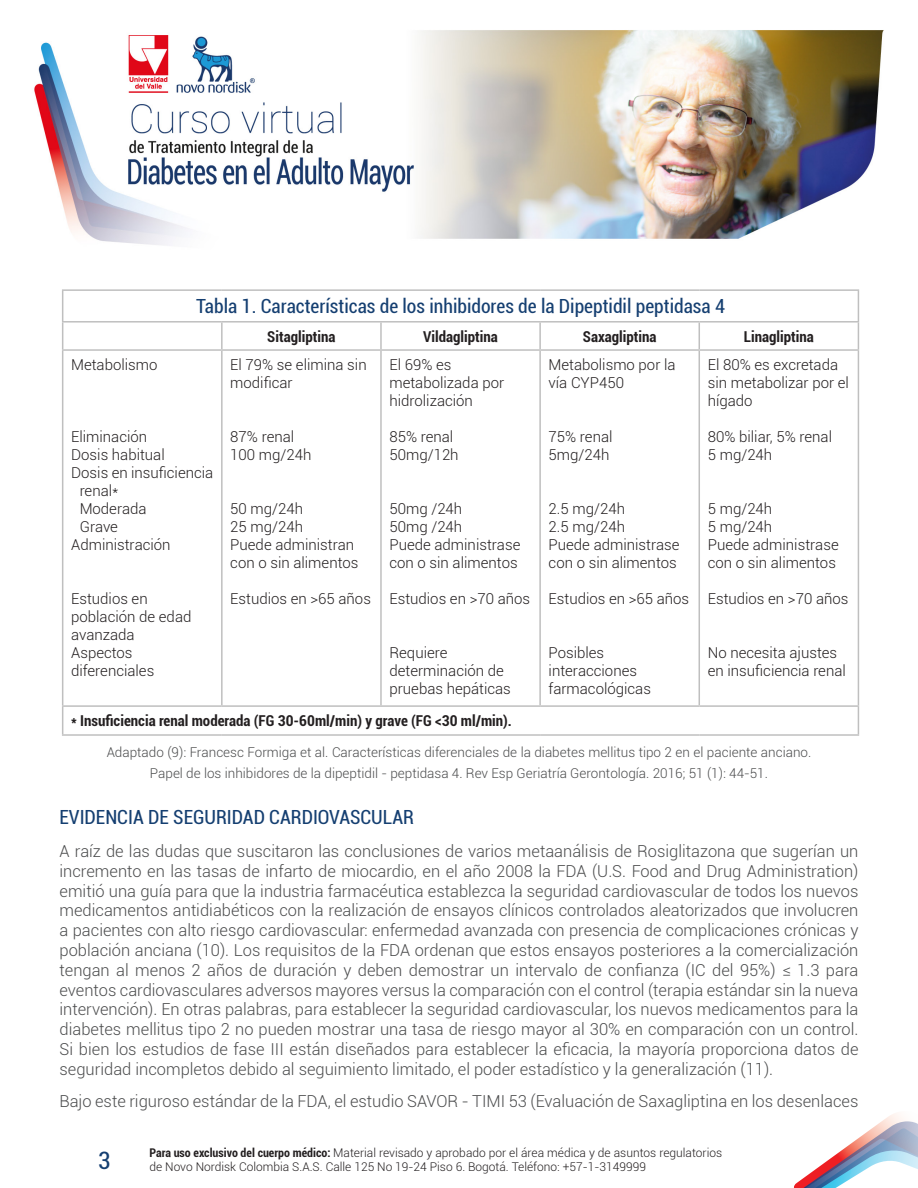
<style>
.page{position:relative;width:918px;height:1188px;background:#fff}
.page>*{position:absolute;margin:0;border:0;box-sizing:border-box;transform-origin:0 0}
.t1{font:condensed 24px "Roboto";color:#153f71}
.t2{font:condensed 19.5px "Roboto";color:#153f71}
.t3{font:300 16.5px/19.8px "Roboto";color:#4b4c4d;text-align:justify}
.t4{font:300 15px/18px "Roboto";color:#231f20}
.t5{font:700 condensed 15px "Roboto";color:#231f20}
.t6{font:300 13.5px/21px "Roboto";color:#4b4c4d;text-align:center}
.t7{font:300 12px/14.4px "Roboto";color:#231f20}
.s1{font-weight:700;font-stretch:condensed}
</style>
<div class="page">
<img style="left:34px;top:30px;width:850px;height:216px">
<svg style="left:794px;top:1113px;width:124px;height:75px"></svg>
<hr style="left:62px;top:289px;width:160px;height:2px;background:#bfbfbf">
<hr style="left:62px;top:291px;width:1px;height:30px;background:#bfbfbf">
<hr style="left:222px;top:289px;width:159px;height:2px;background:#bfbfbf">
<hr style="left:381px;top:289px;width:159px;height:2px;background:#bfbfbf">
<hr style="left:540px;top:289px;width:159px;height:2px;background:#bfbfbf">
<hr style="left:699px;top:289px;width:160px;height:2px;background:#bfbfbf">
<hr style="left:858px;top:291px;width:1px;height:30px;background:#bfbfbf">
<hr style="left:62px;top:321px;width:160px;height:2px;background:#bfbfbf">
<svg style="left:62px;top:323px;width:1px;height:26px"></svg>
<hr style="left:222px;top:321px;width:159px;height:2px;background:#bfbfbf">
<hr style="left:221px;top:323px;width:2px;height:26px;background:#bfbfbf">
<hr style="left:381px;top:321px;width:159px;height:2px;background:#bfbfbf">
<hr style="left:380px;top:323px;width:2px;height:26px;background:#bfbfbf">
<hr style="left:540px;top:321px;width:159px;height:2px;background:#bfbfbf">
<hr style="left:539px;top:323px;width:2px;height:26px;background:#bfbfbf">
<hr style="left:699px;top:321px;width:160px;height:2px;background:#bfbfbf">
<svg style="left:699px;top:323px;width:1px;height:26px"></svg>
<svg style="left:858px;top:323px;width:1px;height:26px"></svg>
<hr style="left:62px;top:349px;width:160px;height:2px;background:#bfbfbf">
<hr style="left:62px;top:351px;width:1px;height:354px;background:#bfbfbf">
<hr style="left:222px;top:349px;width:159px;height:2px;background:#bfbfbf">
<hr style="left:221px;top:351px;width:2px;height:354px;background:#bfbfbf">
<hr style="left:381px;top:349px;width:159px;height:2px;background:#bfbfbf">
<hr style="left:380px;top:351px;width:2px;height:354px;background:#bfbfbf">
<hr style="left:540px;top:349px;width:159px;height:2px;background:#bfbfbf">
<hr style="left:539px;top:351px;width:2px;height:354px;background:#bfbfbf">
<hr style="left:699px;top:349px;width:160px;height:2px;background:#bfbfbf">
<hr style="left:699px;top:351px;width:1px;height:354px;background:#bfbfbf">
<hr style="left:858px;top:351px;width:1px;height:354px;background:#bfbfbf">
<hr style="left:62px;top:705px;width:160px;height:2px;background:#bfbfbf">
<svg style="left:62px;top:707px;width:1px;height:27px"></svg>
<hr style="left:222px;top:705px;width:159px;height:2px;background:#bfbfbf">
<hr style="left:381px;top:705px;width:159px;height:2px;background:#bfbfbf">
<hr style="left:540px;top:705px;width:159px;height:2px;background:#bfbfbf">
<hr style="left:699px;top:705px;width:160px;height:2px;background:#bfbfbf">
<svg style="left:858px;top:707px;width:1px;height:27px"></svg>
<hr style="left:62px;top:734px;width:160px;height:2px;background:#bfbfbf">
<hr style="left:222px;top:734px;width:159px;height:2px;background:#bfbfbf">
<hr style="left:381px;top:734px;width:159px;height:2px;background:#bfbfbf">
<hr style="left:540px;top:734px;width:159px;height:2px;background:#bfbfbf">
<hr style="left:699px;top:734px;width:160px;height:2px;background:#bfbfbf">
<p class="t2" style="left:196px;top:295px;width:531px">Tabla 1. Características de los inhibidores de la Dipeptidil peptidasa 4</p>
<p class="t5" style="left:267px;top:328px;width:70px">Sitagliptina</p>
<p class="t5" style="left:423px;top:328px;width:76px">Vildagliptina</p>
<p class="t5" style="left:583px;top:328px;width:75px">Saxagliptina</p>
<p class="t5" style="left:744px;top:328px;width:72px">Linagliptina</p>
<p class="t4" style="left:71px;top:356px;width:88px">Metabolismo</p>
<p class="t4" style="left:71px;top:428px;width:78px">Eliminación</p>
<p class="t4" style="left:71px;top:446px;width:95px">Dosis habitual</p>
<p class="t4" style="left:71px;top:464px;width:144px">Dosis en insuficiencia</p>
<p class="t4" style="left:80px;top:482px;width:40px">renal*</p>
<p class="t4" style="left:80px;top:500px;width:68px">Moderada</p>
<p class="t4" style="left:80px;top:518px;width:40px">Grave</p>
<p class="t4" style="left:71px;top:536px;width:101px">Administración</p>
<p class="t4" style="left:71px;top:590px;width:122px">Estudios en población de edad avanzada<br>Aspectos diferenciales</p>
<p class="t4" style="left:230px;top:356px;width:138px">El 79% se elimina sin modificar</p>
<p class="t4" style="left:230px;top:428px;width:83px">87% renal<br>100 mg/24h</p>
<p class="t4" style="left:230px;top:500px;width:130px">50 mg/24h<br>25 mg/24h<br>Puede administran con o sin alimentos</p>
<p class="t4" style="left:230px;top:590px;width:142px">Estudios en &gt;65 años</p>
<p class="t4" style="left:389px;top:356px;width:116px">El 69% es metabolizada por hidrolización</p>
<p class="t4" style="left:389px;top:428px;width:71px">85% renal<br>50mg/12h</p>
<p class="t4" style="left:389px;top:500px;width:132px">50mg /24h<br>50mg /24h<br>Puede administrase con o sin alimentos</p>
<p class="t4" style="left:389px;top:590px;width:142px">Estudios en &gt;70 años</p>
<p class="t4" style="left:389px;top:644px;width:123px">Requiere determinación de pruebas hepáticas</p>
<p class="t4" style="left:549px;top:356px;width:128px">Metabolismo por la vía CYP450</p>
<p class="t4" style="left:549px;top:428px;width:65px">75% renal<br>5mg/24h</p>
<p class="t4" style="left:549px;top:500px;width:132px">2.5 mg/24h<br>2.5 mg/24h<br>Puede administrase con o sin alimentos</p>
<p class="t4" style="left:549px;top:590px;width:142px">Estudios en &gt;65 años</p>
<p class="t4" style="left:549px;top:644px;width:104px">Posibles interacciones farmacológicas</p>
<p class="t4" style="left:708px;top:356px;width:143px">El 80% es excretada sin metabolizar por el hígado</p>
<p class="t4" style="left:708px;top:428px;width:126px">80% biliar, 5% renal<br>5 mg/24h</p>
<p class="t4" style="left:708px;top:500px;width:132px">5 mg/24h<br>5 mg/24h<br>Puede administrase con o sin alimentos</p>
<p class="t4" style="left:708px;top:590px;width:142px">Estudios en &gt;70 años</p>
<p class="t4" style="left:708px;top:644px;width:140px">No necesita ajustes en insuficiencia renal</p>
<p class="t5" style="left:71px;top:712px;width:442px">* Insuficiencia renal moderada (FG 30-60ml/min) y grave (FG &lt;30 ml/min).</p>
<p class="t6" style="left:107px;top:741px;width:706px">Adaptado (9): Francesc Formiga et al. Características diferenciales de la diabetes mellitus tipo 2 en el paciente anciano.<br>Papel de los inhibidores de la dipeptidil - peptidasa 4. Rev Esp Geriatría Gerontología. 2016; 51 (1): 44-51.</p>
<p class="t2" style="left:60px;top:806px;width:356px">EVIDENCIA DE SEGURIDAD CARDIOVASCULAR</p>
<p class="t3" style="left:60px;top:841px;width:800px">A raíz de las dudas que suscitaron las conclusiones de varios metaanálisis de Rosiglitazona que sugerían un incremento en las tasas de infarto de miocardio, en el año 2008 la FDA (U.S. Food and Drug Administration) emitió una guía para que la industria farmacéutica establezca la seguridad cardiovascular de todos los nuevos medicamentos antidiabéticos con la realización de ensayos clínicos controlados aleatorizados que involucren a pacientes con alto riesgo cardiovascular: enfermedad avanzada con presencia de complicaciones crónicas y población anciana (10). Los requisitos de la FDA ordenan que estos ensayos posteriores a la comercialización tengan al menos 2 años de duración y deben demostrar un intervalo de confianza (IC del 95%) ≤ 1.3 para eventos cardiovasculares adversos mayores versus la comparación con el control (terapia estándar sin la nueva intervención). En otras palabras, para establecer la seguridad cardiovascular, los nuevos medicamentos para la diabetes mellitus tipo 2 no pueden mostrar una tasa de riesgo mayor al 30% en comparación con un control.<br>Si bien los estudios de fase III están diseñados para establecer la eficacia, la mayoría proporciona datos de seguridad incompletos debido al seguimiento limitado, el poder estadístico y la generalización (11).</p>
<p class="t3" style="left:60px;top:1092px;width:801px">Bajo este riguroso estándar de la FDA, el estudio SAVOR - TIMI 53 (Evaluación de Saxagliptina en los desenlaces</p>
<h1 class="t1" style="left:98px;top:1147px;width:14px">3</h1>
<p class="t7" style="left:149px;top:1145px;width:574px"><span class="s1">Para uso exclusivo del cuerpo médico:</span> Material revisado y aprobado por el área médica y de asuntos regulatorios de Novo Nordisk Colombia S.A.S. Calle 125 No 19-24 Piso 6. Bogotá. Teléfono: +57-1-3149999</p>
</div>
